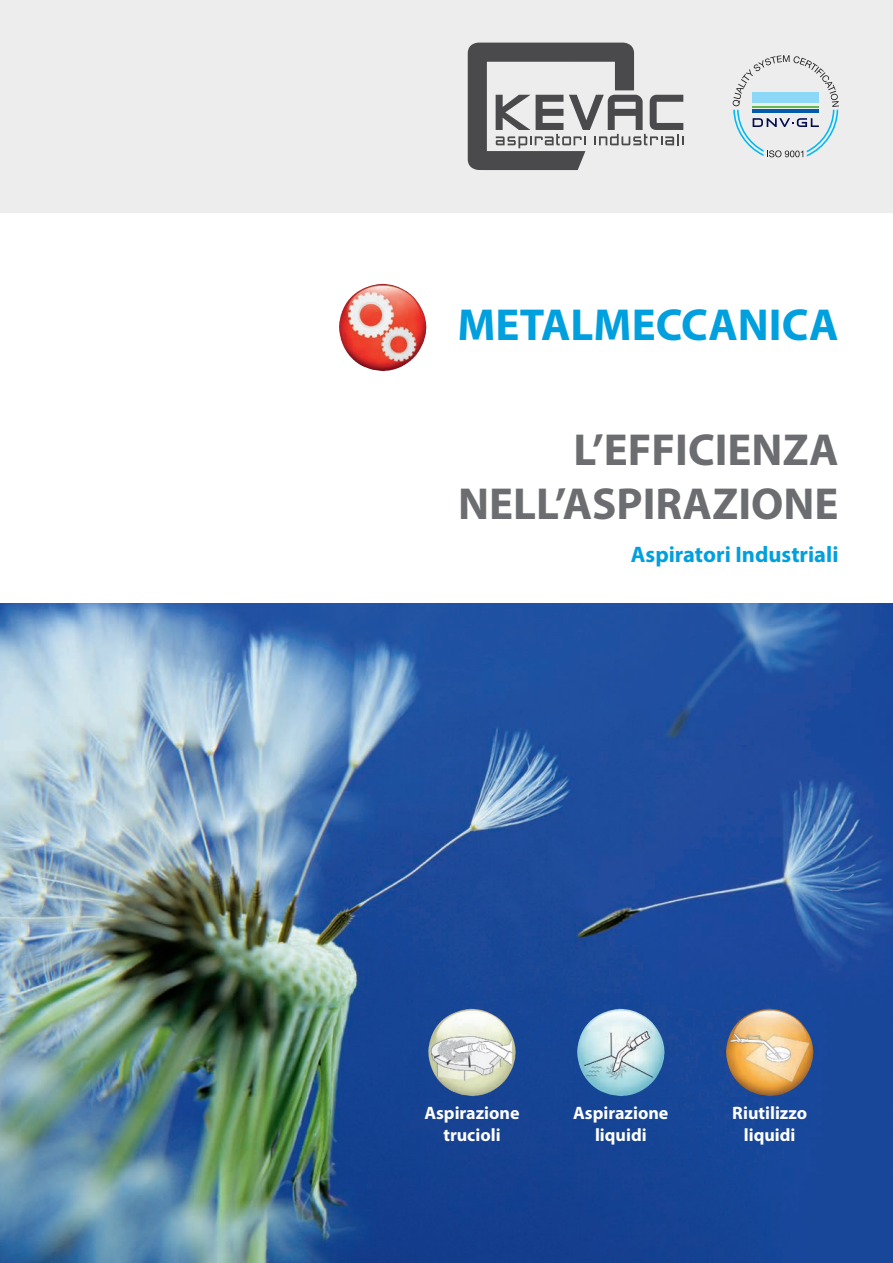
<style>
.page{position:relative;width:893px;height:1263px;background:#fff}
.page>*{position:absolute;margin:0;border:0;box-sizing:border-box;transform-origin:0 0}
.t1{font:700 45px/54px "Myriad Pro";color:#6c6d70;text-align:right}
.t2{font:700 45px "Myriad Pro";color:#00a0df}
.t3{font:700 22.5px "Myriad Pro";color:#00a0df}
.t4{font:700 18px/21.6px "Myriad Pro";color:#fff;text-align:center}
</style>
<div class="page">
<div style="left:0;top:0;width:893px;height:213px;background:#ecedec"></div>
<img style="left:0;top:603px;width:893px;height:660px">
<img style="left:576px;top:1009px;width:67px;height:87px">
<img style="left:725px;top:1009px;width:67px;height:87px">
<img style="left:428px;top:1009px;width:66px;height:87px">
<svg style="left:733px;top:55px;width:106px;height:102px"></svg>
<svg style="left:468px;top:43px;width:216px;height:127px"></svg>
<img style="left:339px;top:284px;width:67px;height:87px">
<h1 class="t2" style="left:457px;top:295px;width:383px">METALMECCANICA</h1>
<h1 class="t1" style="left:458px;top:422px;width:382px">L’EFFICIENZA<br>NELL’ASPIRAZIONE</h1>
<p class="t3" style="left:631px;top:539px;width:209px">Aspiratori Industriali</p>
<p class="t4" style="left:424px;top:1102px;width:97px">Aspirazione trucioli</p>
<p class="t4" style="left:573px;top:1102px;width:97px">Aspirazione liquidi</p>
<p class="t4" style="left:732px;top:1102px;width:76px">Riutilizzo liquidi</p>
</div>
